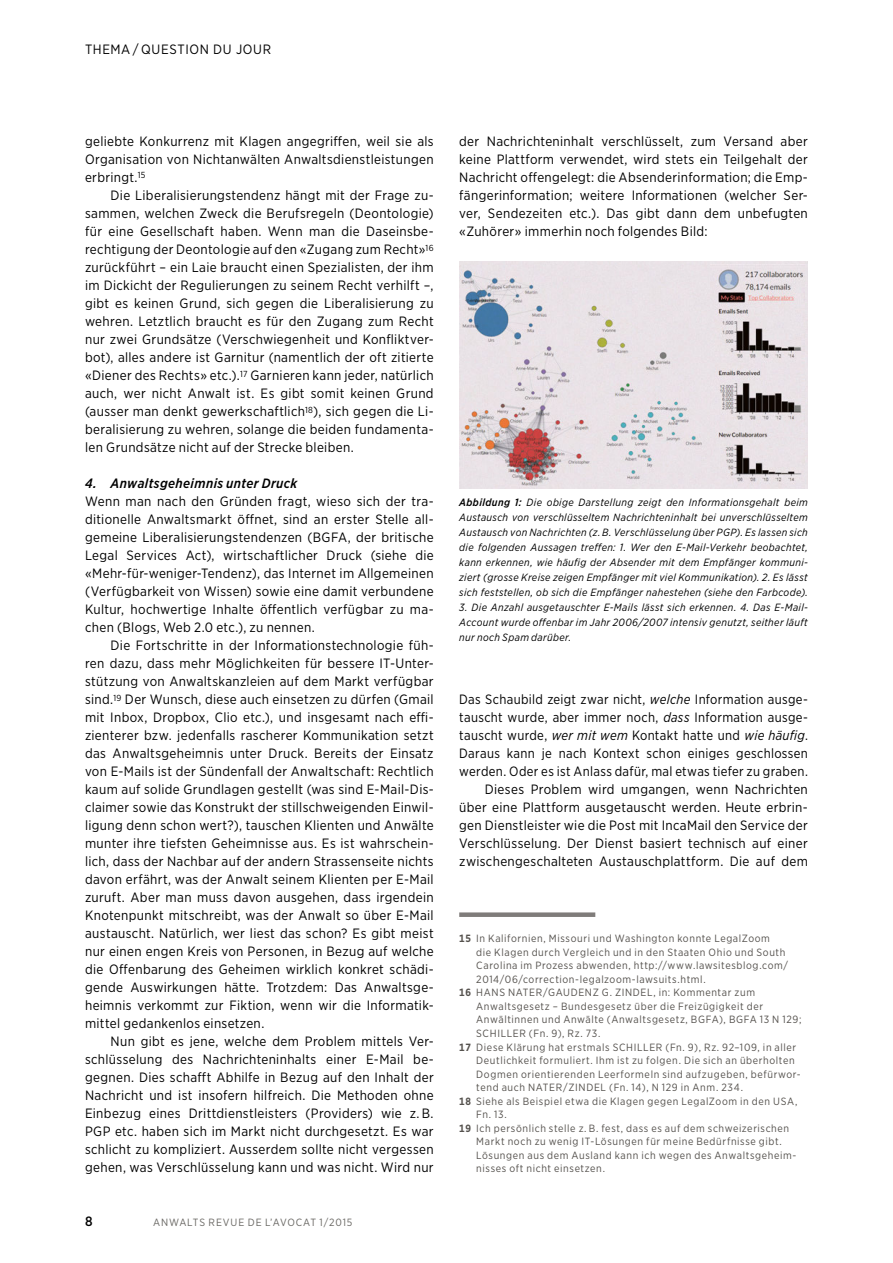
<style>
.page{position:relative;width:893px;height:1263px;background:#fff}
.page>*{position:absolute;margin:0;border:0;box-sizing:border-box;transform-origin:0 0}
.t1{font:13.5px/18px "Gotham Narrow";letter-spacing:.025em;color:#000;text-align:justify}
.t2{font:italic 500 13.5px "Gotham Narrow";letter-spacing:.03em;color:#000}
.t3{font:13.5px "Gotham Narrow";letter-spacing:.05em;color:#000}
.t4{font:500 13.5px "Gotham Narrow";color:#000}
.t5{font:10.5px "Gotham Narrow";letter-spacing:.06em;color:#55524e}
.t6{font:italic 10.5px/15px "Gotham Narrow";letter-spacing:.035em;color:#000;text-align:justify}
.t7{font:10.5px "Gotham Narrow";letter-spacing:.08em;color:#6a6864}
.s1{font-weight:500}
.s2{font-style:italic}
.s3{font-weight:700}
</style>
<div class="page">
<div style="left:459px;top:912px;width:136px;height:5px;background:#7f7c7a"></div>
<img style="left:459px;top:261px;width:349px;height:227px">
<img style="left:711px;top:265px;width:94px;height:223px">
<p class="t3" style="left:85px;top:41px;width:188px">THEMA / QUESTION DU JOUR</p>
<p class="t1" style="left:85px;top:132px;width:350px">geliebte Konkurrenz mit Klagen angegriffen, weil sie als</p>
<p class="t1" style="left:85px;top:150px;width:350px">Organisation von Nichtanwälten Anwaltsdienstleistungen</p>
<p class="t1" style="left:85px;top:168px;width:62px">erbringt.<sup>15</sup></p>
<p class="t1" style="left:111px;top:186px;width:325px">Die Liberalisierungstendenz hängt mit der Frage zu-</p>
<p class="t1" style="left:85px;top:204px;width:350px">sammen, welchen Zweck die Berufsregeln (Deontologie)</p>
<p class="t1" style="left:85px;top:222px;width:350px">für eine Gesellschaft haben. Wenn man die Daseinsbe-</p>
<p class="t1" style="left:85px;top:240px;width:350px">rechtigung der Deontologie auf den «Zugang zum Recht»<sup>16</sup></p>
<p class="t1" style="left:85px;top:258px;width:350px">zurückführt – ein Laie braucht einen Spezialisten, der ihm</p>
<p class="t1" style="left:85px;top:276px;width:350px">im Dickicht der Regulierungen zu seinem Recht verhilft –,</p>
<p class="t1" style="left:85px;top:294px;width:350px">gibt es keinen Grund, sich gegen die Liberalisierung zu</p>
<p class="t1" style="left:85px;top:312px;width:350px">wehren. Letztlich braucht es für den Zugang zum Recht</p>
<p class="t1" style="left:85px;top:330px;width:350px">nur zwei Grundsätze (Verschwiegenheit und Konfliktver-</p>
<p class="t1" style="left:85px;top:348px;width:350px">bot), alles andere ist Garnitur (namentlich der oft zitierte</p>
<p class="t1" style="left:85px;top:366px;width:350px">«Diener des Rechts» etc.).<sup>17</sup> Garnieren kann jeder, natürlich</p>
<p class="t1" style="left:85px;top:384px;width:350px">auch, wer nicht Anwalt ist. Es gibt somit keinen Grund</p>
<p class="t1" style="left:85px;top:402px;width:350px">(ausser man denkt gewerkschaftlich<sup>18</sup>), sich gegen die Li-</p>
<p class="t1" style="left:85px;top:420px;width:350px">beralisierung zu wehren, solange die beiden fundamenta-</p>
<p class="t1" style="left:85px;top:438px;width:270px">len Grundsätze nicht auf der Strecke bleiben.</p>
<p class="t2" style="left:85px;top:475px;width:214px">4. Anwaltsgeheimnis unter Druck</p>
<p class="t1" style="left:85px;top:492px;width:349px">Wenn man nach den Gründen fragt, wieso sich der tra-</p>
<p class="t1" style="left:85px;top:510px;width:349px">ditionelle Anwaltsmarkt öffnet, sind an erster Stelle all-</p>
<p class="t1" style="left:85px;top:528px;width:350px">gemeine Liberalisierungstendenzen (BGFA, der britische</p>
<p class="t1" style="left:85px;top:546px;width:350px">Legal Services Act), wirtschaftlicher Druck (siehe die</p>
<p class="t1" style="left:85px;top:564px;width:350px">«Mehr-für-weniger-Tendenz), das Internet im Allgemeinen</p>
<p class="t1" style="left:85px;top:582px;width:350px">(Verfügbarkeit von Wissen) sowie eine damit verbundene</p>
<p class="t1" style="left:85px;top:600px;width:350px">Kultur, hochwertige Inhalte öffentlich verfügbar zu ma-</p>
<p class="t1" style="left:85px;top:618px;width:231px">chen (Blogs, Web 2.0 etc.), zu nennen.</p>
<p class="t1" style="left:111px;top:636px;width:325px">Die Fortschritte in der Informationstechnologie füh-</p>
<p class="t1" style="left:85px;top:654px;width:350px">ren dazu, dass mehr Möglichkeiten für bessere IT-Unter-</p>
<p class="t1" style="left:85px;top:672px;width:350px">stützung von Anwaltskanzleien auf dem Markt verfügbar</p>
<p class="t1" style="left:85px;top:690px;width:350px">sind.<sup>19</sup> Der Wunsch, diese auch einsetzen zu dürfen (Gmail</p>
<p class="t1" style="left:85px;top:708px;width:349px">mit Inbox, Dropbox, Clio etc.), und insgesamt nach effi-</p>
<p class="t1" style="left:85px;top:726px;width:350px">zienterer bzw. jedenfalls rascherer Kommunikation setzt</p>
<p class="t1" style="left:85px;top:744px;width:350px">das Anwaltsgeheimnis unter Druck. Bereits der Einsatz</p>
<p class="t1" style="left:85px;top:762px;width:350px">von E-Mails ist der Sündenfall der Anwaltschaft: Rechtlich</p>
<p class="t1" style="left:85px;top:780px;width:349px">kaum auf solide Grundlagen gestellt (was sind E-Mail-Dis-</p>
<p class="t1" style="left:85px;top:798px;width:350px">claimer sowie das Konstrukt der stillschweigenden Einwil-</p>
<p class="t1" style="left:85px;top:816px;width:350px">ligung denn schon wert?), tauschen Klienten und Anwälte</p>
<p class="t1" style="left:85px;top:834px;width:350px">munter ihre tiefsten Geheimnisse aus. Es ist wahrschein-</p>
<p class="t1" style="left:85px;top:852px;width:350px">lich, dass der Nachbar auf der andern Strassenseite nichts</p>
<p class="t1" style="left:85px;top:870px;width:350px">davon erfährt, was der Anwalt seinem Klienten per E-Mail</p>
<p class="t1" style="left:85px;top:888px;width:350px">zuruft. Aber man muss davon ausgehen, dass irgendein</p>
<p class="t1" style="left:85px;top:906px;width:350px">Knotenpunkt mitschreibt, was der Anwalt so über E-Mail</p>
<p class="t1" style="left:85px;top:924px;width:350px">austauscht. Natürlich, wer liest das schon? Es gibt meist</p>
<p class="t1" style="left:85px;top:942px;width:350px">nur einen engen Kreis von Personen, in Bezug auf welche</p>
<p class="t1" style="left:85px;top:960px;width:350px">die Offenbarung des Geheimen wirklich konkret schädi-</p>
<p class="t1" style="left:85px;top:978px;width:350px">gende Auswirkungen hätte. Trotzdem: Das Anwaltsge-</p>
<p class="t1" style="left:85px;top:996px;width:350px">heimnis verkommt zur Fiktion, wenn wir die Informatik-</p>
<p class="t1" style="left:85px;top:1014px;width:181px">mittel gedankenlos einsetzen.</p>
<p class="t1" style="left:111px;top:1032px;width:325px">Nun gibt es jene, welche dem Problem mittels Ver-</p>
<p class="t1" style="left:85px;top:1050px;width:349px">schlüsselung des Nachrichteninhalts einer E-Mail be-</p>
<p class="t1" style="left:85px;top:1068px;width:350px">gegnen. Dies schafft Abhilfe in Bezug auf den Inhalt der</p>
<p class="t1" style="left:85px;top:1086px;width:350px">Nachricht und ist insofern hilfreich. Die Methoden ohne</p>
<p class="t1" style="left:85px;top:1104px;width:350px">Einbezug eines Drittdienstleisters (Providers) wie z. B.</p>
<p class="t1" style="left:85px;top:1122px;width:350px">PGP etc. haben sich im Markt nicht durchgesetzt. Es war</p>
<p class="t1" style="left:85px;top:1140px;width:350px">schlicht zu kompliziert. Ausserdem sollte nicht vergessen</p>
<p class="t1" style="left:85px;top:1158px;width:350px">gehen, was Verschlüsselung kann und was nicht. Wird nur</p>
<p class="t4" style="left:85px;top:1213px;width:9px">8</p>
<p class="t7" style="left:153px;top:1216px;width:201px">ANWALTS REVUE DE L’AVOCAT 1/2015</p>
<p class="t1" style="left:459px;top:132px;width:350px">der Nachrichteninhalt verschlüsselt, zum Versand aber keine Plattform verwendet, wird stets ein Teilgehalt der Nachricht offengelegt: die Absenderinformation; die Emp&shy;fängerinformation; weitere Informationen (welcher Ser&shy;ver, Sendezeiten etc.). Das gibt dann dem unbefugten «Zuhörer» immerhin noch folgendes Bild:</p>
<p class="t6" style="left:459px;top:494px;width:350px"><span class="s1">Abbildung 1:</span> Die obige Darstellung zeigt den Informationsgehalt beim Austausch von verschlüsseltem Nachrichteninhalt bei unverschlüsseltem Austausch von Nachrichten (z. B. Verschlüsselung über PGP). Es lassen sich die folgenden Aussagen treffen: 1. Wer den E-Mail-Verkehr beobachtet, kann erkennen, wie häufig der Absender mit dem Empfänger kommuni&shy;ziert (grosse Kreise zeigen Empfänger mit viel Kommunikation). 2. Es lässt sich feststellen, ob sich die Empfänger nahestehen (siehe den Farbcode).</p>
<p class="t6" style="left:459px;top:599px;width:350px">3. Die Anzahl ausgetauschter E-Mails lässt sich erkennen. 4. Das E-Mail-Account wurde offenbar im Jahr 2006/2007 intensiv genutzt, seither läuft nur noch Spam darüber.</p>
<p class="t1" style="left:459px;top:690px;width:350px;text-align:right">Das Schaubild zeigt zwar nicht, <span class="s2">welche</span> Information ausge&shy;tauscht wurde, aber immer noch, <span class="s2">dass</span> Information ausge&shy;tauscht wurde, <span class="s2">wer mit wem</span> Kontakt hatte und <span class="s2">wie häufig</span>.<br>Daraus kann je nach Kontext schon einiges geschlossen werden. Oder es ist Anlass dafür, mal etwas tiefer zu graben.<br>Dieses Problem wird umgangen, wenn Nachrichten über eine Plattform ausgetauscht werden. Heute erbrin&shy;gen Dienstleister wie die Post mit IncaMail den Service der Verschlüsselung. Der Dienst basiert technisch auf einer zwischengeschalteten Austauschplattform. Die auf dem</p>
<p class="t5" style="left:459px;top:932px;width:312px"><span class="s3">15</span> In Kalifornien, Missouri und Washington konnte LegalZoom</p>
<p class="t5" style="left:476px;top:946px;width:311px">die Klagen durch Vergleich und in den Staaten Ohio und South</p>
<p class="t5" style="left:476px;top:959px;width:313px">Carolina im Prozess abwenden, http://www.lawsitesblog.com/</p>
<p class="t5" style="left:476px;top:973px;width:231px">2014/06/correction-legalzoom-lawsuits.html.</p>
<p class="t5" style="left:459px;top:986px;width:297px"><span class="s3">16</span> HANS NATER/GAUDENZ G. ZINDEL, in: Kommentar zum</p>
<p class="t5" style="left:476px;top:1000px;width:288px">Anwaltsgesetz – Bundesgesetz über die Freizügigkeit der</p>
<p class="t5" style="left:476px;top:1013px;width:327px">Anwältinnen und Anwälte (Anwaltsgesetz, BGFA), BGFA 13 N 129;</p>
<p class="t5" style="left:476px;top:1027px;width:126px">SCHILLER (Fn. 9), Rz. 73.</p>
<p class="t5" style="left:459px;top:1040px;width:339px"><span class="s3">17</span> Diese Klärung hat erstmals SCHILLER (Fn. 9), Rz. 92–109, in aller</p>
<p class="t5" style="left:476px;top:1054px;width:320px">Deutlichkeit formuliert. Ihm ist zu folgen. Die sich an überholten</p>
<p class="t5" style="left:476px;top:1067px;width:326px">Dogmen orientierenden Leerformeln sind aufzugeben, befürwor-</p>
<p class="t5" style="left:476px;top:1081px;width:268px">tend auch NATER/ZINDEL (Fn. 14), N 129 in Anm. 234.</p>
<p class="t5" style="left:459px;top:1094px;width:340px"><span class="s3">18</span> Siehe als Beispiel etwa die Klagen gegen LegalZoom in den USA,</p>
<p class="t5" style="left:476px;top:1108px;width:32px">Fn. 13.</p>
<p class="t5" style="left:459px;top:1121px;width:332px"><span class="s3">19</span> Ich persönlich stelle z. B. fest, dass es auf dem schweizerischen</p>
<p class="t5" style="left:476px;top:1135px;width:307px">Markt noch zu wenig IT-Lösungen für meine Bedürfnisse gibt.</p>
<p class="t5" style="left:476px;top:1148px;width:322px">Lösungen aus dem Ausland kann ich wegen des Anwaltsgeheim-</p>
<p class="t5" style="left:476px;top:1162px;width:130px">nisses oft nicht einsetzen.</p>
</div>
